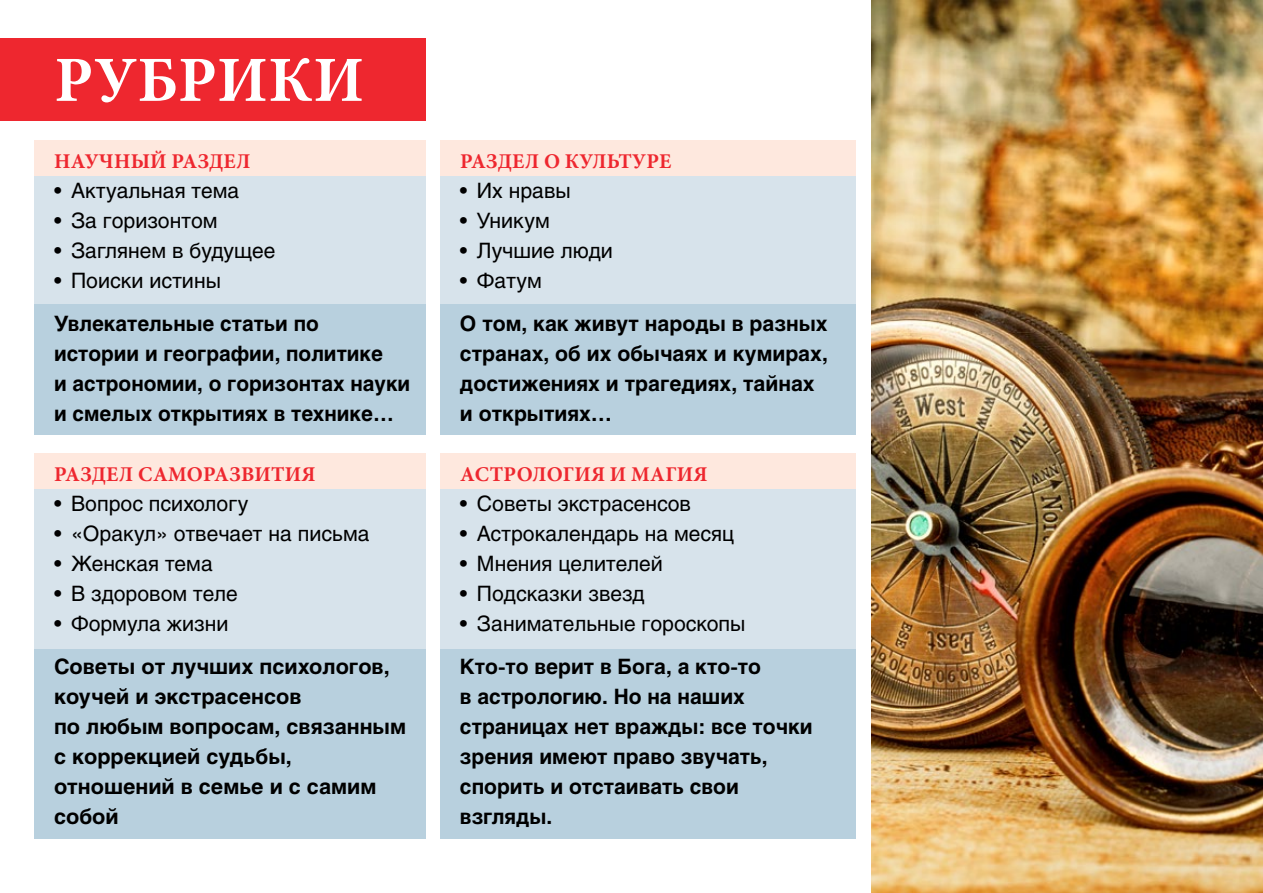
<style>
.page{position:relative;width:1263px;height:893px;background:#fff}
.page>*{position:absolute;margin:0;border:0;box-sizing:border-box;transform-origin:0 0}
.t1{font:700 64.5px "Minion Pro";letter-spacing:.01em;color:#fff}
.t2{font:700 21px/30px "Helios";color:#000}
.t3{font:21px "Helios";color:#000}
.t4{font:700 21px "Minion Pro";letter-spacing:.01em;color:#ee272f}
</style>
<div class="page">
<img style="left:872px;top:0;width:391px;height:893px">
<div style="left:34px;top:140px;width:391px;height:165px;background:#d7e3eb"></div>
<div style="left:34px;top:454px;width:391px;height:195px;background:#d7e3eb"></div>
<div style="left:34px;top:305px;width:391px;height:130px;background:#b8d0de"></div>
<div style="left:34px;top:649px;width:391px;height:190px;background:#b8d0de"></div>
<div style="left:440px;top:140px;width:415px;height:165px;background:#d7e3eb"></div>
<div style="left:440px;top:454px;width:415px;height:195px;background:#d7e3eb"></div>
<div style="left:440px;top:305px;width:415px;height:130px;background:#b8d0de"></div>
<div style="left:440px;top:649px;width:415px;height:190px;background:#b8d0de"></div>
<div style="left:0;top:38px;width:425px;height:83px;background:#ee272f"></div>
<div style="left:34px;top:454px;width:391px;height:35px;background:#fee8de"></div>
<div style="left:34px;top:140px;width:391px;height:36px;background:#fee8de"></div>
<div style="left:440px;top:454px;width:415px;height:35px;background:#fee8de"></div>
<div style="left:440px;top:140px;width:415px;height:36px;background:#fee8de"></div>
<h1 class="t1" style="left:54px;top:35px;width:311px">РУБРИКИ</h1>
<p class="t4" style="left:54px;top:147px;width:198px">НАУЧНЫЙ РАЗДЕЛ</p>
<p class="t3" style="left:54px;top:178px;width:187px">• Актуальная тема</p>
<p class="t3" style="left:54px;top:208px;width:165px">• За горизонтом</p>
<p class="t3" style="left:54px;top:238px;width:223px">• Заглянем в будущее</p>
<p class="t3" style="left:54px;top:268px;width:168px">• Поиски истины</p>
<p class="t2" style="left:54px;top:308px;width:358px">Увлекательные статьи по<br>истории и географии, политике<br>и астрономии, о горизонтах науки и смелых открытиях в технике…</p>
<p class="t4" style="left:54px;top:460px;width:263px">РАЗДЕЛ САМОРАЗВИТИЯ</p>
<p class="t3" style="left:54px;top:490px;width:196px">• Вопрос психологу</p>
<p class="t3" style="left:54px;top:520px;width:317px">• «Оракул» отвечает на письма</p>
<p class="t3" style="left:54px;top:550px;width:160px">• Женская тема</p>
<p class="t3" style="left:54px;top:580px;width:185px">• В здоровом теле</p>
<p class="t3" style="left:54px;top:610px;width:176px">• Формула жизни</p>
<p class="t2" style="left:54px;top:651px;width:354px">Советы от лучших психологов, коучей и экстрасенсов<br>по любым вопросам, связанным с коррекцией судьбы, отношений в семье и с самим собой</p>
<p class="t4" style="left:460px;top:147px;width:213px">РАЗДЕЛ О КУЛЬТУРЕ</p>
<p class="t3" style="left:460px;top:178px;width:112px">• Их нравы</p>
<p class="t3" style="left:460px;top:208px;width:91px">• Уникум</p>
<p class="t3" style="left:460px;top:238px;width:154px">• Лучшие люди</p>
<p class="t3" style="left:460px;top:268px;width:83px">• Фатум</p>
<p class="t2" style="left:460px;top:308px;width:369px">О том, как живут народы в разных странах, об их обычаях и кумирах, достижениях и трагедиях, тайнах и открытиях…</p>
<p class="t4" style="left:460px;top:460px;width:249px">АСТРОЛОГИЯ И МАГИЯ</p>
<p class="t3" style="left:460px;top:490px;width:233px">• Советы экстрасенсов</p>
<p class="t3" style="left:460px;top:520px;width:276px">• Астрокалендарь на месяц</p>
<p class="t3" style="left:460px;top:550px;width:204px">• Мнения целителей</p>
<p class="t3" style="left:460px;top:580px;width:186px">• Подсказки звезд</p>
<p class="t3" style="left:460px;top:610px;width:287px">• Занимательные гороскопы</p>
<p class="t2" style="left:460px;top:651px;width:354px">Кто-то верит в Бога, а кто-то<br>в астрологию. Но на наших страницах нет вражды: все точки зрения имеют право звучать, спорить и отстаивать свои взгляды.</p>
</div>
